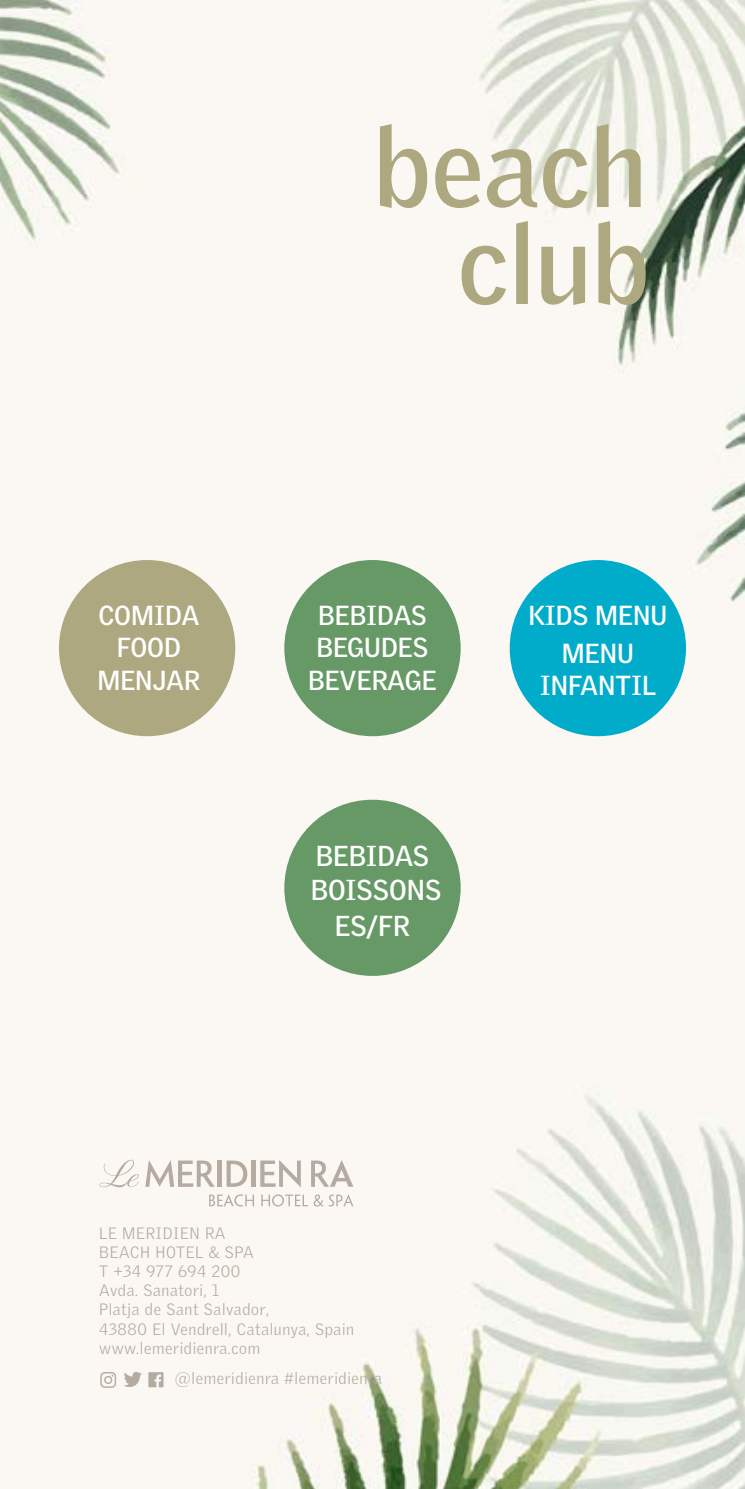
<style>
.page{position:relative;width:745px;height:1489px;background:#fff}
.page>*{position:absolute;margin:0;border:0;box-sizing:border-box;transform-origin:0 0}
.t1{font:700 28px/34.6px "Griffith Gothic";color:#fff;text-align:center}
.t2{font:700 26.78px/32px "Griffith Gothic";color:#fff;text-align:center}
.t3{font:300 15.92px/19.1px "Griffith Gothic";letter-spacing:.04em;color:#b5aba1}
</style>
<div class="page">
<img style="left:0;top:0;width:744px;height:863px">
<img style="left:0;top:863px;width:744px;height:625px">
<svg style="left:379px;top:124px;width:48px;height:84px"></svg>
<svg style="left:435px;top:149px;width:44px;height:59px"></svg>
<svg style="left:486px;top:149px;width:101px;height:59px"></svg>
<svg style="left:596px;top:124px;width:44px;height:83px"></svg>
<svg style="left:461px;top:246px;width:44px;height:59px"></svg>
<svg style="left:516px;top:221px;width:11px;height:83px"></svg>
<svg style="left:541px;top:247px;width:43px;height:58px"></svg>
<svg style="left:598px;top:221px;width:47px;height:84px"></svg>
<div style="left:59px;top:560px;width:176px;height:176px;background:#ada87f;border-radius:50%"></div>
<div style="left:284px;top:560px;width:176px;height:176px;background:#696;border-radius:50%"></div>
<div style="left:509px;top:560px;width:176px;height:176px;background:#00acc9;border-radius:50%"></div>
<div style="left:284px;top:799px;width:176px;height:176px;background:#696;border-radius:50%"></div>
<svg style="left:100px;top:1371px;width:16px;height:16px"></svg>
<svg style="left:148px;top:1371px;width:15px;height:16px"></svg>
<svg style="left:123px;top:1371px;width:19px;height:15px"></svg>
<svg style="left:209px;top:1194px;width:45px;height:12px"></svg>
<svg style="left:261px;top:1194px;width:92px;height:12px"></svg>
<svg style="left:260px;top:1159px;width:40px;height:28px"></svg>
<hr style="left:251px;top:1160px;width:4px;height:26px;background:#b5aba1">
<svg style="left:226px;top:1160px;width:21px;height:26px"></svg>
<hr style="left:217px;top:1160px;width:4px;height:26px;background:#b5aba1">
<svg style="left:145px;top:1159px;width:70px;height:27px"></svg>
<svg style="left:99px;top:1159px;width:40px;height:28px"></svg>
<svg style="left:311px;top:1159px;width:42px;height:27px"></svg>
<h2 class="t2" style="left:97px;top:599px;width:105px">COMIDA<br>FOOD<br>MENJAR</h2>
<h2 class="t2" style="left:308px;top:599px;width:130px">BEBIDAS<br>BEGUDES<br>BEVERAGE</h2>
<h2 class="t2" style="left:528px;top:596px;width:140px;line-height:37.4px">KIDS MENU<br>MENU</h2>
<h2 class="t2" style="left:539px;top:668px;width:118px">INFANTIL</h2>
<h1 class="t1" style="left:310px;top:838px;width:132px">BEBIDAS<br>BOISSONS<br>ES/FR</h1>
<p class="t3" style="left:99px;top:1223px;width:256px">LE MERIDIEN RA<br>BEACH HOTEL &amp; SPA<br>T +34 977 694 200<br>Avda. Sanatori, 1<br>Platja de Sant Salvador,<br>43880 El Vendrell, Catalunya, Spain www.lemeridienra.com</p>
<p class="t3" style="left:175px;top:1368px;width:208px">@lemeridienra #lemeridienra</p>
</div>
